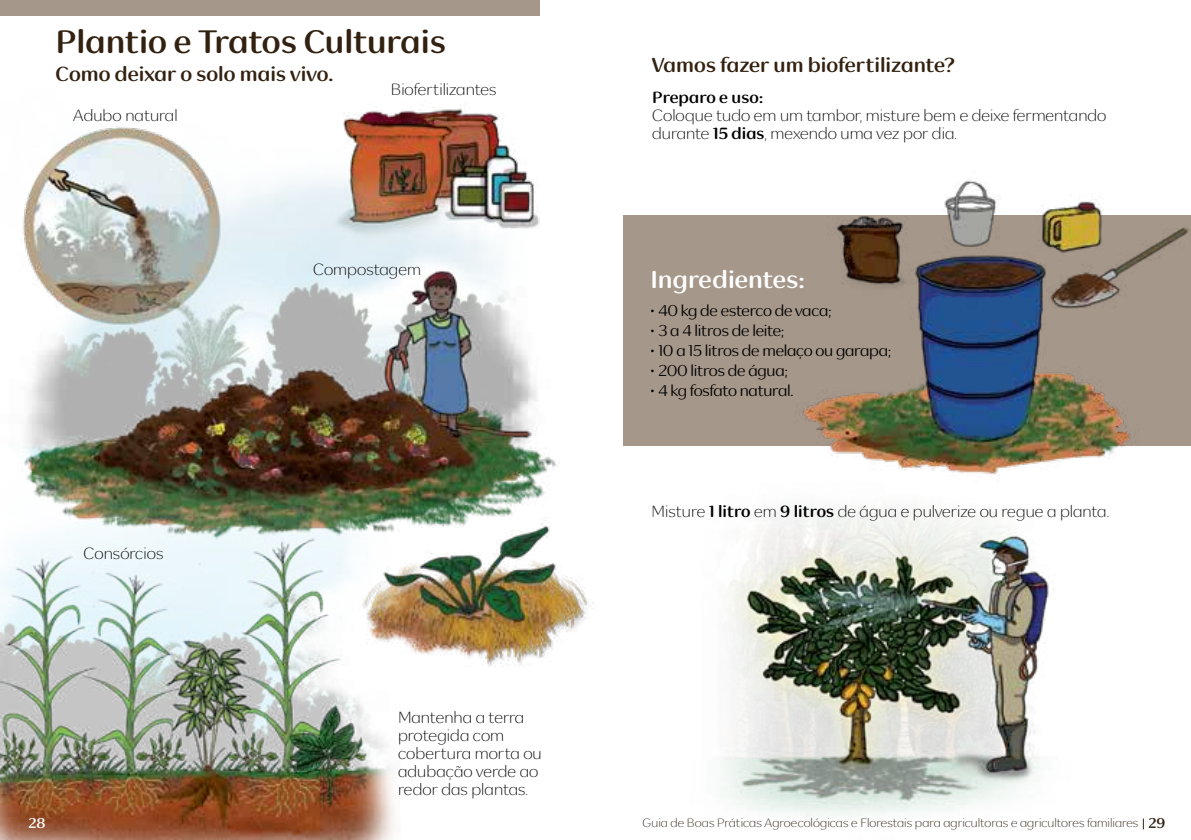
<style>
.page{position:relative;width:1191px;height:840px;background:#fff}
.page>*{position:absolute;margin:0;border:0;box-sizing:border-box;transform-origin:0 0}
.t1{font:700 32px "Natura Sans";color:#322110}
.t2{font:700 24px "Natura Sans";color:#fff}
.t3{font:700 20px "Natura Sans";color:#322110}
.t4{font:300 16px/18px "Natura Sans";color:#000}
.t5{font:700 16px "Natura Sans";color:#000}
.t6{font:15.4px "Natura Sans";letter-spacing:-.02em;color:#000}
.t7{font:700 14px "Natura Sans";color:#fff}
.t8{font:300 12px "Natura Sans";color:#322110}
.s1{font-weight:700}
.s2{font-weight:700;font-size:14px}
</style>
<div class="page">
<img style="left:0;top:107px;width:1191px;height:732px">
<div style="left:0;top:0;width:540px;height:16px;background:#a5978a"></div>
<h1 class="t1" style="left:56px;top:23px;width:392px">Plantio e Tratos Culturais</h1>
<p class="t3" style="left:56px;top:62px;width:279px">Como deixar o solo mais vivo.</p>
<p class="t4" style="left:391px;top:81px;width:107px">Biofertilizantes</p>
<p class="t4" style="left:73px;top:107px;width:106px">Adubo natural</p>
<p class="t4" style="left:84px;top:544px;width:81px">Consórcios</p>
<p class="t4" style="left:313px;top:260px;width:110px">Compostagem</p>
<p class="t4" style="left:398px;top:708px;width:145px">Mantenha a terra protegida com cobertura morta ou adubação verde ao redor das plantas.</p>
<p class="t3" style="left:652px;top:53px;width:304px">Vamos fazer um biofertilizante?</p>
<p class="t5" style="left:652px;top:88px;width:113px">Preparo e uso:</p>
<p class="t4" style="left:652px;top:107px;width:456px">Coloque tudo em um tambor, misture bem e deixe fermentando durante <span class="s1">15 dias</span>, mexendo uma vez por dia.</p>
<h2 class="t2" style="left:650px;top:265px;width:156px">Ingredientes:</h2>
<p class="t6" style="left:651px;top:302px;width:182px">• 40 kg de esterco de vaca;</p>
<p class="t6" style="left:651px;top:322px;width:135px">• 3 a 4 litros de leite;</p>
<p class="t6" style="left:651px;top:341px;width:242px">• 10 a 15 litros de melaço ou garapa;</p>
<p class="t6" style="left:651px;top:361px;width:139px">• 200 litros de água;</p>
<p class="t6" style="left:651px;top:381px;width:144px">• 4 kg fosfato natural.</p>
<p class="t4" style="left:651px;top:502px;width:459px">Misture <span class="s1">1 litro</span> em <span class="s1">9 litros</span> de água e pulverize ou regue a planta.</p>
<p class="t7" style="left:28px;top:814px;width:18px">28</p>
<p class="t8" style="left:642px;top:815px;width:524px">Guia de Boas Práticas Agroecológicas e Florestais para agricultoras e agricultores familiares <span class="s2">29</span></p>
</div>
